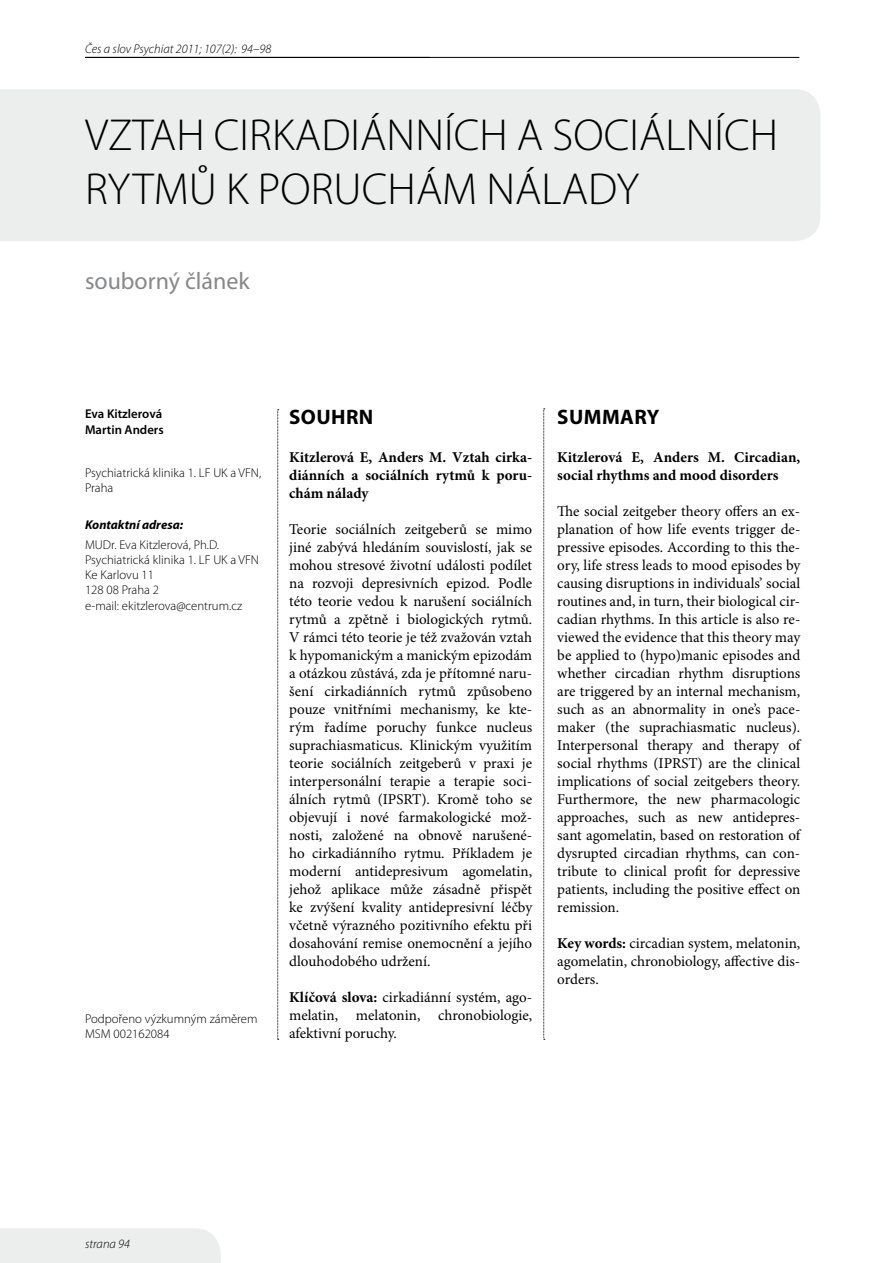
<style>
.page{position:relative;width:893px;height:1263px;background:#fff}
.page>*{position:absolute;margin:0;border:0;box-sizing:border-box;transform-origin:0 0}
.t1{font:300 45px/54px "Myriad Pro";color:#000}
.t2{font:24px "Myriad Pro";color:#87888a}
.t3{font:700 21px "Myriad Pro";letter-spacing:.02em;color:#000}
.t4{font:15px/18px "Minion Pro";color:#000;text-align:justify}
.t5{font:700 15px/18px "Minion Pro";color:#000;text-align:justify}
.t6{font:300 12.75px/15.3px "Myriad Pro";color:#000}
.t7{font:italic 300 12.75px "Myriad Pro";color:#000}
.t8{font:600 12.75px/15.3px "Myriad Pro";color:#000}
.t9{font:italic 700 12.75px "Myriad Pro";color:#000}
.s1{font-weight:700}
</style>
<div class="page">
<hr style="left:85px;top:57px;width:714px;height:1px;background:#000">
<div style="left:0;top:89px;width:820px;height:152px;background:#eceded"></div>
<div style="left:0;top:1228px;width:221px;height:35px;background:#eceded"></div>
<svg style="left:543px;top:409px;width:2px;height:631px"></svg>
<svg style="left:277px;top:409px;width:2px;height:631px"></svg>
<p class="t7" style="left:85px;top:42px;width:188px">Čes a slov Psychiat 2011; 107(2): 94–98</p>
<h1 class="t1" style="left:85px;top:109px;width:695px">Vztah cirkadiánn ích a sociáln ích rytmů kporuchám nálady</h1>
<h2 class="t2" style="left:85px;top:268px;width:166px">souborný článek</h2>
<p class="t8" style="left:85px;top:406px;width:80px">Eva Kitzlerová<br>Martin Anders</p>
<p class="t6" style="left:85px;top:465px;width:178px">Psychiatrická klinika 1. LF UK a VFN,<br>Praha</p>
<p class="t9" style="left:85px;top:516px;width:100px">Kontaktní adresa:</p>
<p class="t6" style="left:85px;top:537px;width:176px">MUDr. Eva Kitzlerová, Ph.D.<br>Psychiatrická klinika 1. LF UK a VFN<br>Ke Karlovu 11<br>128 08 Praha 2<br>e-mail: ekitzlerova@centrum.cz</p>
<p class="t6" style="left:85px;top:1011px;width:174px">Podpořeno výzkumným záměrem<br>MSM 002162084</p>
<h3 class="t3" style="left:289px;top:406px;width:86px">SOUHRN</h3>
<p class="t5" style="left:289px;top:448px;width:245px">Kitzlerová E, Anders M. Vztah cirka&shy;diánních a sociálních rytmů k poru&shy;chám nálady</p>
<p class="t4" style="left:289px;top:521px;width:245px">Teorie sociálních zeitgeberů se mimo jiné zabývá hledáním souvislostí, jak se mohou stresové životní události podílet na rozvoji depresivních epizod. Podle této teorie vedou k narušení sociálních rytmů a zpětně i biologických rytmů.<br>V rámci této teorie je též zvažován vztah k hypomanickým a manickým epizodám a otázkou zůstává, zda je přítomné naru&shy;šení cirkadiánních rytmů způsobeno pouze vnitřními mechanismy, ke kte&shy;rým řadíme poruchy funkce nucleus suprachiasmaticus. Klinickým využitím teorie sociálních zeitgeberů v praxi je interpersonální terapie a terapie soci&shy;álních rytmů (IPSRT). Kromě toho se objevují i nové farmakologické mož&shy;nosti, založené na obnově narušené&shy;ho cirkadiánního rytmu. Příkladem je moderní antidepresivum agomelatin, jehož aplikace může zásadně přispět ke zvýšení kvality antidepresivní léčby včetně výrazného pozitivního efektu při dosahování remise onemocnění a jejího dlouhodobého udržení.</p>
<p class="t4" style="left:289px;top:989px;width:245px"><span class="s1">Klíčová slova:</span> cirkadiánní systém, ago&shy;melatin, melatonin, chronobiologie, afektivní poruchy.</p>
<h3 class="t3" style="left:557px;top:406px;width:104px">SUMMARY</h3>
<p class="t5" style="left:557px;top:448px;width:244px">Kitzlerová E, Anders M. Circadian, social rhythms and mood disorders</p>
<p class="t4" style="left:557px;top:503px;width:245px">The social zeitgeber theory offers an ex&shy;planation of how life events trigger de&shy;pressive episodes. According to this the&shy;ory, life stress leads to mood episodes by causing disruptions in individuals’ social routines and, in turn, their biological cir&shy;cadian rhythms. In this article is also re&shy;viewed the evidence that this theory may be applied to (hypo)manic episodes and whether circadian rhythm disruptions are triggered by an internal mechanism, such as an abnormality in one’s pace&shy;maker (the suprachiasmatic nucleus).<br>Interpersonal therapy and therapy of social rhythms (IPRST) are the clinical implications of social zeitgebers theory.<br>Furthermore, the new pharmacologic approaches, such as new antidepres&shy;sant agomelatin, based on restoration of dysrupted circadian rhythms, can con&shy;tribute to clinical profit for depressive patients, including the positive effect on remission.</p>
<p class="t4" style="left:557px;top:935px;width:245px"><span class="s1">Key words:</span> circadian system, melatonin, agomelatin, chronobiology, affective dis&shy;orders.</p>
<p class="t7" style="left:85px;top:1237px;width:47px">strana 94</p>
</div>
